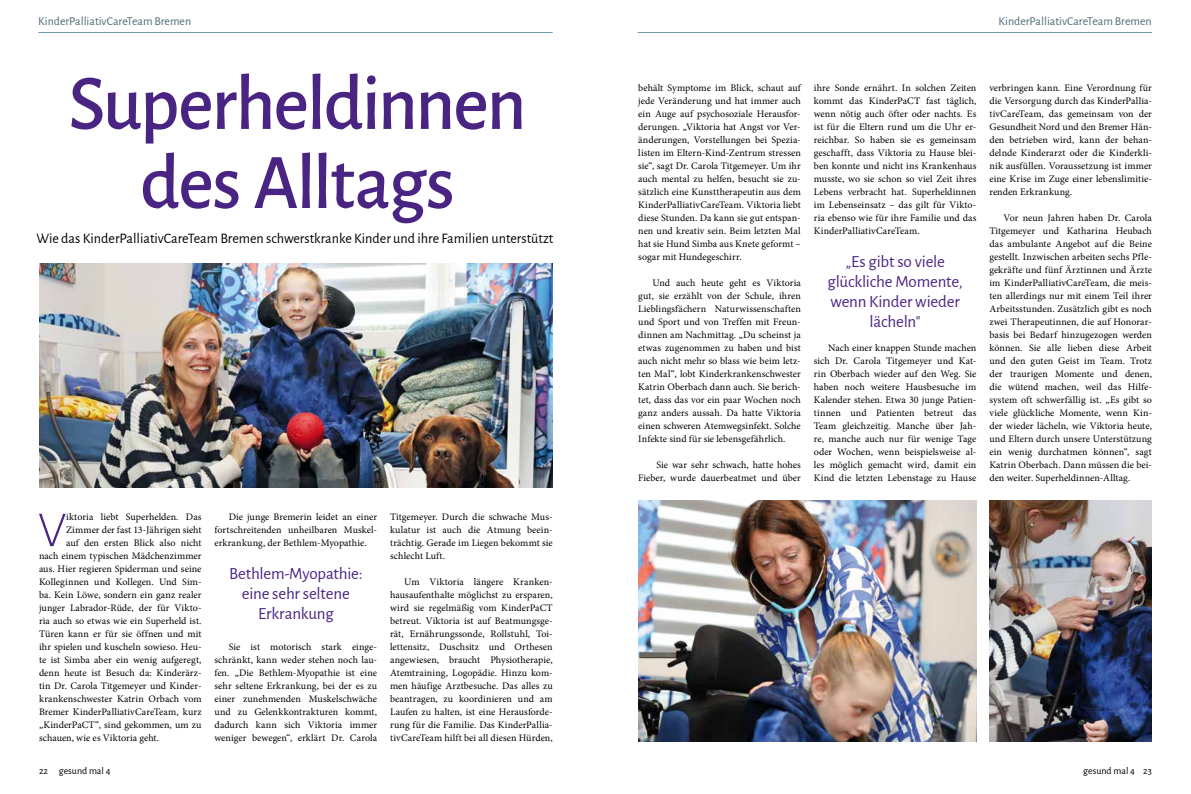
<style>
.page{position:relative;width:1191px;height:794px;background:#fff}
.page>*{position:absolute;margin:0;border:0;box-sizing:border-box;transform-origin:0 0}
.t1{font:500 79px/79px "Alegreya Sans";letter-spacing:-.025em;color:#492483;text-align:center}
.t2{font:300 50.7px "Alegreya Sans";color:#492483}
.t3{font:17px/20px "Alegreya Sans";letter-spacing:-.01em;color:#492483;text-align:center}
.t4{font:14.5px "Alegreya Sans";color:#000}
.t5{font:12px "Alegreya Sans";color:#4d6a77}
.t6{font:10px/13px "Minion Pro";color:#000;text-align:justify}
.t7{font:10px "Alegreya Sans";color:#000}
</style>
<div class="page">
<hr style="left:38px;top:32px;width:514px;height:1px;background:#7199ac">
<hr style="left:637px;top:32px;width:515px;height:1px;background:#7199ac">
<img style="left:638px;top:500px;width:338px;height:241px">
<img style="left:989px;top:500px;width:163px;height:241px">
<img style="left:39px;top:263px;width:513px;height:224px">
<p class="t5" style="left:38px;top:13px;width:154px">KinderPalliativCareTeam Bremen</p>
<p class="t5" style="left:998px;top:13px;width:154px">KinderPalliativCareTeam Bremen</p>
<h1 class="t1" style="left:68px;top:60px;width:459px">Superheldinnen des Alltags</h1>
<h3 class="t4" style="left:36px;top:229px;width:518px">Wie das KinderPalliativCareTeam Bremen schwerstkranke Kinder und ihre Familien unterstützt</h3>
<h2 class="t2" style="left:38px;top:497px;width:29px">V</h2>
<p class="t6" style="left:66px;top:510px;width:137px">iktoria liebt Superhelden. Das</p>
<p class="t6" style="left:66px;top:523px;width:137px">Zimmer der fast 13-Jährigen sieht</p>
<p class="t6" style="left:66px;top:536px;width:137px">auf den ersten Blick also nicht</p>
<p class="t6" style="left:39px;top:549px;width:164px">nach einem typischen Mädchenzimmer</p>
<p class="t6" style="left:39px;top:562px;width:164px">aus. Hier regieren Spiderman und seine</p>
<p class="t6" style="left:39px;top:575px;width:164px">Kolleginnen und Kollegen. Und Sim-</p>
<p class="t6" style="left:39px;top:588px;width:164px">ba. Kein Löwe, sondern ein ganz realer</p>
<p class="t6" style="left:39px;top:601px;width:164px">junger Labrador-Rüde, der für Vikto-</p>
<p class="t6" style="left:39px;top:614px;width:164px">ria auch so etwas wie ein Superheld ist.</p>
<p class="t6" style="left:39px;top:627px;width:164px">Türen kann er für sie öffnen und mit</p>
<p class="t6" style="left:39px;top:640px;width:164px">ihr spielen und kuscheln sowieso. Heu-</p>
<p class="t6" style="left:39px;top:653px;width:164px">te ist Simba aber ein wenig aufgeregt,</p>
<p class="t6" style="left:39px;top:666px;width:164px">denn heute ist Besuch da: Kinderärz-</p>
<p class="t6" style="left:39px;top:679px;width:164px">tin Dr. Carola Titgemeyer und Kinder-</p>
<p class="t6" style="left:39px;top:692px;width:164px">krankenschwester Katrin Orbach vom</p>
<p class="t6" style="left:39px;top:705px;width:164px">Bremer KinderPalliativCareTeam, kurz</p>
<p class="t6" style="left:39px;top:718px;width:164px">„KinderPaCT“, sind gekommen, um zu</p>
<p class="t6" style="left:39px;top:731px;width:121px">schauen, wie es Viktoria geht.</p>
<p class="t6" style="left:214px;top:510px;width:164px;text-indent:14px">Die junge Bremerin leidet an einer fortschreitenden unheilbaren Muskel&shy;erkrankung, der Bethlem-Myopathie.</p>
<h3 class="t3" style="left:229px;top:563px;width:135px">Bethlem-Myopathie: eine sehr seltene<br>Erkrankung</h3>
<p class="t6" style="left:214px;top:640px;width:164px;text-indent:14px">Sie ist motorisch stark einge&shy;schränkt, kann weder stehen noch lau&shy;fen. „Die Bethlem-Myopathie ist eine sehr seltene Erkrankung, bei der es zu einer zunehmenden Muskelschwäche und zu Gelenkkontrakturen kommt, dadurch kann sich Viktoria immer weniger bewegen“, erklärt Dr. Carola</p>
<p class="t6" style="left:390px;top:510px;width:164px">Titgemeyer. Durch die schwache Mus&shy;kulatur ist auch die Atmung beein&shy;trächtig. Gerade im Liegen bekommt sie schlecht Luft.</p>
<p class="t6" style="left:390px;top:575px;width:164px;text-indent:14px">Um Viktoria längere Kranken&shy;hausaufenthalte möglichst zu ersparen, wird sie regelmäßig vom KinderPaCT betreut. Viktoria ist auf Beatmungsge&shy;rät, Ernährungssonde, Rollstuhl, Toi&shy;lettensitz, Duschsitz und Orthesen angewiesen, braucht Physiotherapie, Atemtraining, Logopädie. Hinzu kom&shy;men häufige Arztbesuche. Das alles zu beantragen, zu koordinieren und am Laufen zu halten, ist eine Herausforde&shy;rung für die Familie. Das KinderPallia&shy;tivCareTeam hilft bei all diesen Hürden,</p>
<p class="t6" style="left:638px;top:81px;width:164px">behält Symptome im Blick, schaut auf jede Veränderung und hat immer auch ein Auge auf psychosoziale Herausfor&shy;derungen. „Viktoria hat Angst vor Ver&shy;änderungen, Vorstellungen bei Spezia&shy;listen im Eltern-Kind-Zentrum stressen sie“, sagt Dr. Carola Titgemeyer. Um ihr auch mental zu helfen, besucht sie zu&shy;sätzlich eine Kunsttherapeutin aus dem KinderPalliativCareTeam. Viktoria liebt diese Stunden. Da kann sie gut entspan&shy;nen und kreativ sein. Beim letzten Mal hat sie Hund Simba aus Knete geformt – sogar mit Hundegeschirr.</p>
<p class="t6" style="left:638px;top:276px;width:164px;text-indent:14px">Und auch heute geht es Viktoria gut, sie erzählt von der Schule, ihren Lieblingsfächern Naturwissenschaften und Sport und von Treffen mit Freun&shy;dinnen am Nachmittag. „Du scheinst ja etwas zugenommen zu haben und bist auch nicht mehr so blass wie beim letz&shy;ten Mal“, lobt Kinderkrankenschwester Katrin Oberbach dann auch. Sie berich&shy;tet, dass das vor ein paar Wochen noch ganz anders aussah. Da hatte Viktoria einen schweren Atemwegsinfekt. Solche Infekte sind für sie lebensgefährlich.</p>
<p class="t6" style="left:638px;top:458px;width:164px;text-align:right">Sie war sehr schwach, hatte hohes<br>Fieber, wurde dauerbeatmet und über</p>
<p class="t6" style="left:814px;top:81px;width:164px">ihre Sonde ernährt. In solchen Zeiten kommt das KinderPaCT fast täglich, wenn nötig auch öfter oder nachts. Es ist für die Eltern rund um die Uhr er&shy;reichbar. So haben sie es gemeinsam geschafft, dass Viktoria zu Hause blei&shy;ben konnte und nicht ins Krankenhaus musste, wo sie schon so viel Zeit ihres Lebens verbracht hat. Superheldinnen im Lebenseinsatz – das gilt für Vikto&shy;ria ebenso wie für ihre Familie und das KinderPalliativCareTeam.</p>
<h3 class="t3" style="left:827px;top:251px;width:137px">„Es gibt so viele glückliche Momente, wenn Kinder wieder lächeln"</h3>
<p class="t6" style="left:814px;top:341px;width:164px;text-indent:14px">Nach einer knappen Stunde machen sich Dr. Carola Titgemeyer und Kat&shy;rin Oberbach wieder auf den Weg. Sie haben noch weitere Hausbesuche im Kalender stehen. Etwa 30 junge Patien&shy;tinnen und Patienten betreut das Team gleichzeitig. Manche über Jah&shy;re, manche auch nur für wenige Tage oder Wochen, wenn beispielsweise al&shy;les möglich gemacht wird, damit ein Kind die letzten Lebenstage zu Hause</p>
<p class="t6" style="left:989px;top:81px;width:164px">verbringen kann. Eine Verordnung für die Versorgung durch das KinderPallia&shy;tivCareTeam, das gemeinsam von der Gesundheit Nord und den Bremer Hän&shy;den betrieben wird, kann der behan&shy;delnde Kinderarzt oder die Kinderkli&shy;nik ausfüllen. Voraussetzung ist immer eine Krise im Zuge einer lebenslimitie&shy;renden Erkrankung.</p>
<p class="t6" style="left:989px;top:211px;width:164px;text-indent:14px">Vor neun Jahren haben Dr. Carola Titgemeyer und Katharina Heubach das ambulante Angebot auf die Beine gestellt. Inzwischen arbeiten sechs Pfle&shy;gekräfte und fünf Ärztinnen und Ärzte im KinderPalliativCareTeam, die meis&shy;ten allerdings nur mit einem Teil ihrer Arbeitsstunden. Zusätzlich gibt es noch zwei Therapeutinnen, die auf Honorar&shy;basis bei Bedarf hinzugezogen werden können. Sie alle lieben diese Arbeit und den guten Geist im Team. Trotz der traurigen Momente und denen, die wütend machen, weil das Hilfe&shy;system oft schwerfällig ist. „Es gibt so viele glückliche Momente, wenn Kin&shy;der wieder lächeln, wie Viktoria heute, und Eltern durch unsere Unterstützung ein wenig durchatmen können“, sagt Katrin Oberbach. Dann müssen die bei&shy;den weiter. Superheldinnen-Alltag.</p>
<p class="t7" style="left:39px;top:764px;width:73px">22 gesund mal 4</p>
<p class="t7" style="left:1083px;top:764px;width:70px">gesund mal 4 23</p>
</div>
